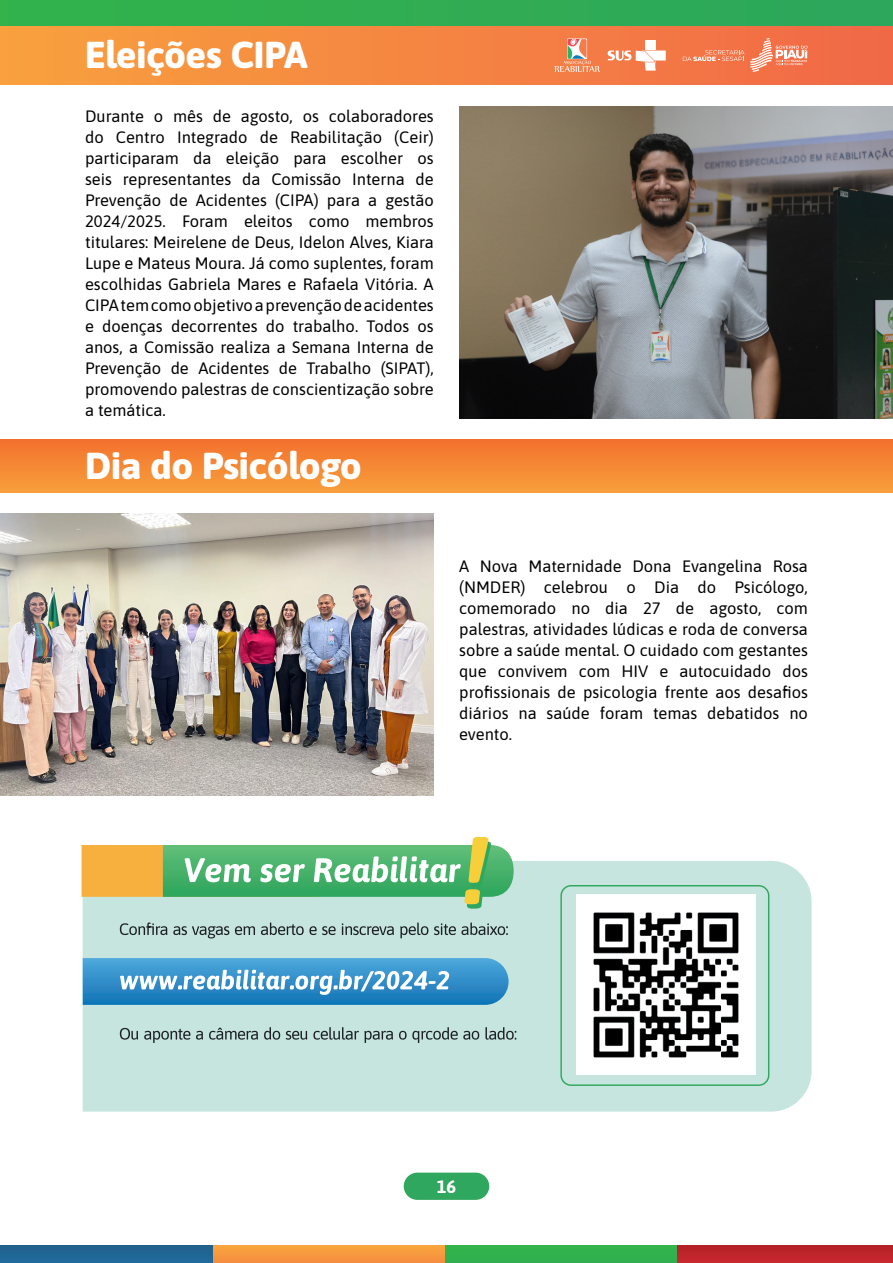
<style>
.page{position:relative;width:893px;height:1263px;background:#fff}
.page>*{position:absolute;margin:0;border:0;box-sizing:border-box;transform-origin:0 0}
.t1{font:800 37.5px "Asap";color:#fff}
.t2{font:700 18px "Asap";color:#fff}
.t3{font:16.5px/21px "Asap";color:#000;text-align:justify}
</style>
<div class="page">
<div style="left:0;top:1246px;width:214px;height:17px;background:#216694"></div>
<div style="left:213px;top:1246px;width:233px;height:17px;background:#f7993f"></div>
<div style="left:445px;top:1246px;width:233px;height:17px;background:#31b14d"></div>
<div style="left:677px;top:1246px;width:216px;height:17px;background:#bf252a"></div>
<div style="left:0;top:0;width:893px;height:42px;background:#31ac53"></div>
<div style="left:0;top:27px;width:893px;height:58px;background:linear-gradient(to right,#f8a13e,#f16847)"></div>
<svg style="left:554px;top:39px;width:46px;height:33px;background:#eb956d"></svg>
<svg style="left:683px;top:50px;width:61px;height:11px"></svg>
<svg style="left:750px;top:38px;width:58px;height:34px;background:#f59171"></svg>
<div style="left:646px;top:40px;width:10px;height:10px;background:#fff"></div>
<svg style="left:608px;top:51px;width:58px;height:20px"></svg>
<div style="left:404px;top:1172px;width:85px;height:28px;background:#2fa75e;border-radius:14px"></div>
<div style="left:0;top:439px;width:893px;height:54px;background:linear-gradient(to bottom,#f2702d,#f89f3b)"></div>
<img style="left:459px;top:106px;width:434px;height:312px">
<img style="left:0;top:514px;width:434px;height:281px">
<div style="left:83px;top:861px;width:728px;height:250px;background:#c5e5de"></div>
<svg style="left:120px;top:922px;width:47px;height:13px"></svg>
<svg style="left:173px;top:926px;width:56px;height:12px"></svg>
<svg style="left:235px;top:926px;width:20px;height:9px"></svg>
<svg style="left:261px;top:922px;width:75px;height:13px"></svg>
<svg style="left:342px;top:923px;width:52px;height:12px"></svg>
<svg style="left:400px;top:922px;width:28px;height:16px"></svg>
<svg style="left:434px;top:922px;width:74px;height:13px"></svg>
<svg style="left:82px;top:837px;width:432px;height:72px"></svg>
<div style="left:560px;top:885px;width:209px;height:201px;border:1px solid #2fa75e;border-radius:10px"></div>
<img style="left:576px;top:895px;width:180px;height:179px">
<svg style="left:120px;top:1028px;width:18px;height:12px"></svg>
<svg style="left:144px;top:1029px;width:46px;height:14px"></svg>
<svg style="left:196px;top:1031px;width:7px;height:9px"></svg>
<svg style="left:209px;top:1028px;width:49px;height:12px"></svg>
<svg style="left:264px;top:1027px;width:16px;height:13px"></svg>
<svg style="left:286px;top:1031px;width:21px;height:9px"></svg>
<svg style="left:313px;top:1027px;width:80px;height:16px"></svg>
<svg style="left:399px;top:1027px;width:80px;height:16px"></svg>
<svg style="left:485px;top:1027px;width:31px;height:13px"></svg>
<svg style="left:83px;top:958px;width:426px;height:47px;background:#4d9ed0"></svg>
<p class="t1" style="left:85px;top:28px;width:224px">Eleições CIPA</p>
<p class="t3" style="left:85px;top:104px;width:350px">Durante o mês de agosto, os colaboradores do Centro Integrado de Reabilitação (Ceir) participaram da eleição para escolher os seis representantes da Comissão Interna de Prevenção de Acidentes (CIPA) para a gestão 2024/2025. Foram eleitos como membros titulares: Meirelene de Deus, Idelon Alves, Kiara Lupe e Mateus Moura. Já como suplentes, foram escolhidas Gabriela Mares e Rafaela Vitória. A CIPA tem como objetivo a prevenção de acidentes e doenças decorrentes do trabalho. Todos os anos, a Comissão realiza a Semana Interna de Prevenção de Acidentes de Trabalho (SIPAT), promovendo palestras de conscientização sobre a temática.</p>
<p class="t1" style="left:85px;top:438px;width:278px">Dia do Psicólogo</p>
<p class="t3" style="left:459px;top:555px;width:350px">A Nova Maternidade Dona Evangelina Rosa (NMDER) celebrou o Dia do Psicólogo, comemorado no dia 27 de agosto, com palestras, atividades lúdicas e roda de conversa sobre a saúde mental. O cuidado com gestantes que convivem com HIV e autocuidado dos profissionais de psicologia frente aos desafios diários na saúde foram temas debatidos no evento.</p>
<p class="t2" style="left:437px;top:1173px;width:21px">16</p>
</div>
